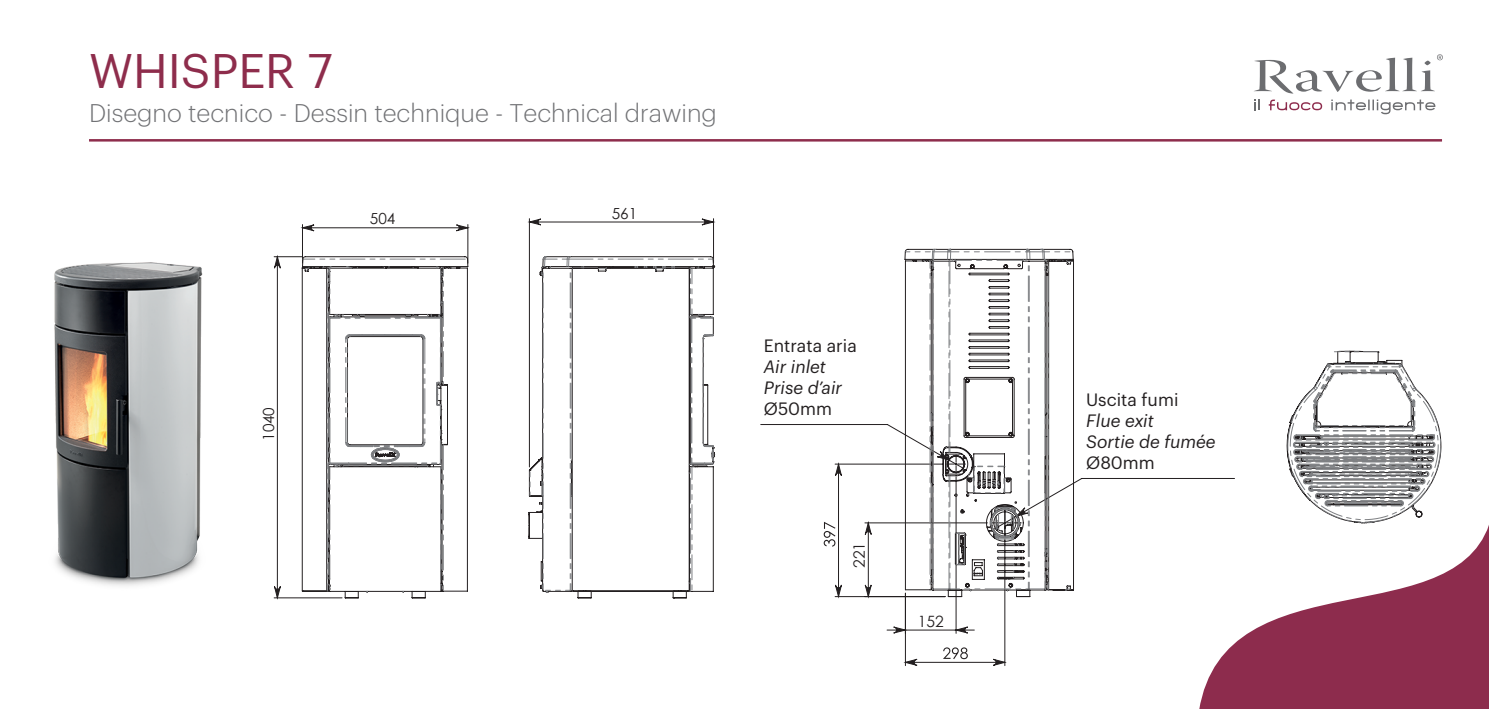
<style>
.page{position:relative;width:1489px;height:709px;background:#fff}
.page>*{position:absolute;margin:0;border:0;box-sizing:border-box;transform-origin:0 0}
.t1{font:47.5px "Graphik";color:#8e2d4c}
.t2{font:300 25px "Graphik";color:#717275}
.t3{font:italic 17.5px/21px "Graphik";color:#231f20}
.t4{font:17.5px "Graphik";color:#231f20}
.t5{font:15.5px "Century Gothic";color:#231f20}
.t6{font:15.25px "Century Gothic";color:#231f20}
</style>
<div class="page">
<svg style="left:1254px;top:54px;width:188px;height:40px"></svg>
<svg style="left:1331px;top:100px;width:104px;height:14px"></svg>
<svg style="left:1268px;top:100px;width:53px;height:10px"></svg>
<svg style="left:1254px;top:100px;width:5px;height:10px"></svg>
<hr style="left:89px;top:139px;width:1352px;height:3px;background:#8e2d4c">
<svg style="left:1199px;top:523px;width:289px;height:186px;fill:#8d2c4d"></svg>
<img style="left:54px;top:263px;width:149px;height:323px">
<hr style="left:302px;top:224px;width:1px;height:39px;background:#231f20">
<hr style="left:467px;top:224px;width:1px;height:39px;background:#231f20">
<hr style="left:713px;top:219px;width:1px;height:44px;background:#231f20">
<hr style="left:529px;top:219px;width:1px;height:248px;background:#231f20">
<svg style="left:300px;top:224px;width:170px;height:13px"></svg>
<svg style="left:527px;top:218px;width:189px;height:10px"></svg>
<svg style="left:1286px;top:350px;width:155px;height:173px"></svg>
<svg style="left:274px;top:255px;width:193px;height:345px"></svg>
<svg style="left:528px;top:256px;width:159px;height:343px"></svg>
<svg style="left:529px;top:469px;width:2px;height:27px"></svg>
<svg style="left:541px;top:256px;width:174px;height:337px"></svg>
<svg style="left:760px;top:424px;width:475px;height:106px"></svg>
<hr style="left:955px;top:477px;width:1px;height:156px;background:#231f20">
<hr style="left:905px;top:593px;width:1px;height:72px;background:#231f20">
<hr style="left:1004px;top:540px;width:1px;height:125px;background:#231f20">
<hr style="left:864px;top:522px;width:123px;height:1px;background:#231f20">
<hr style="left:835px;top:596px;width:110px;height:1px;background:#231f20">
<hr style="left:835px;top:463px;width:108px;height:1px;background:#231f20">
<svg style="left:886px;top:621px;width:121px;height:45px"></svg>
<svg style="left:823px;top:461px;width:52px;height:138px"></svg>
<svg style="left:904px;top:249px;width:170px;height:348px"></svg>
<svg style="left:905px;top:248px;width:167px;height:343px"></svg>
<h1 class="t1" style="left:89px;top:35px;width:245px">WHISPER 7</h1>
<p class="t2" style="left:89px;top:95px;width:629px">Disegno tecnico - Dessin technique - Technical drawing</p>
<p class="t6" style="left:259px;top:441px;width:35px;rotate:-90deg">1040</p>
<p class="t6" style="left:370px;top:210px;width:27px">504</p>
<p class="t6" style="left:612px;top:204px;width:27px">561</p>
<p class="t4" style="left:763px;top:333px;width:94px">Entrata aria</p>
<p class="t3" style="left:763px;top:355px;width:80px">Air inlet<br>Prise d’air</p>
<p class="t4" style="left:763px;top:396px;width:70px">Ø50mm</p>
<p class="t5" style="left:849px;top:568px;width:27px;rotate:-90deg">221</p>
<p class="t5" style="left:917px;top:611px;width:27px">152</p>
<p class="t4" style="left:1086px;top:387px;width:94px">Uscita fumi</p>
<p class="t3" style="left:1086px;top:409px;width:131px">Flue exit<br>Sortie de fumée</p>
<p class="t4" style="left:1086px;top:450px;width:70px">Ø80mm</p>
</div>
